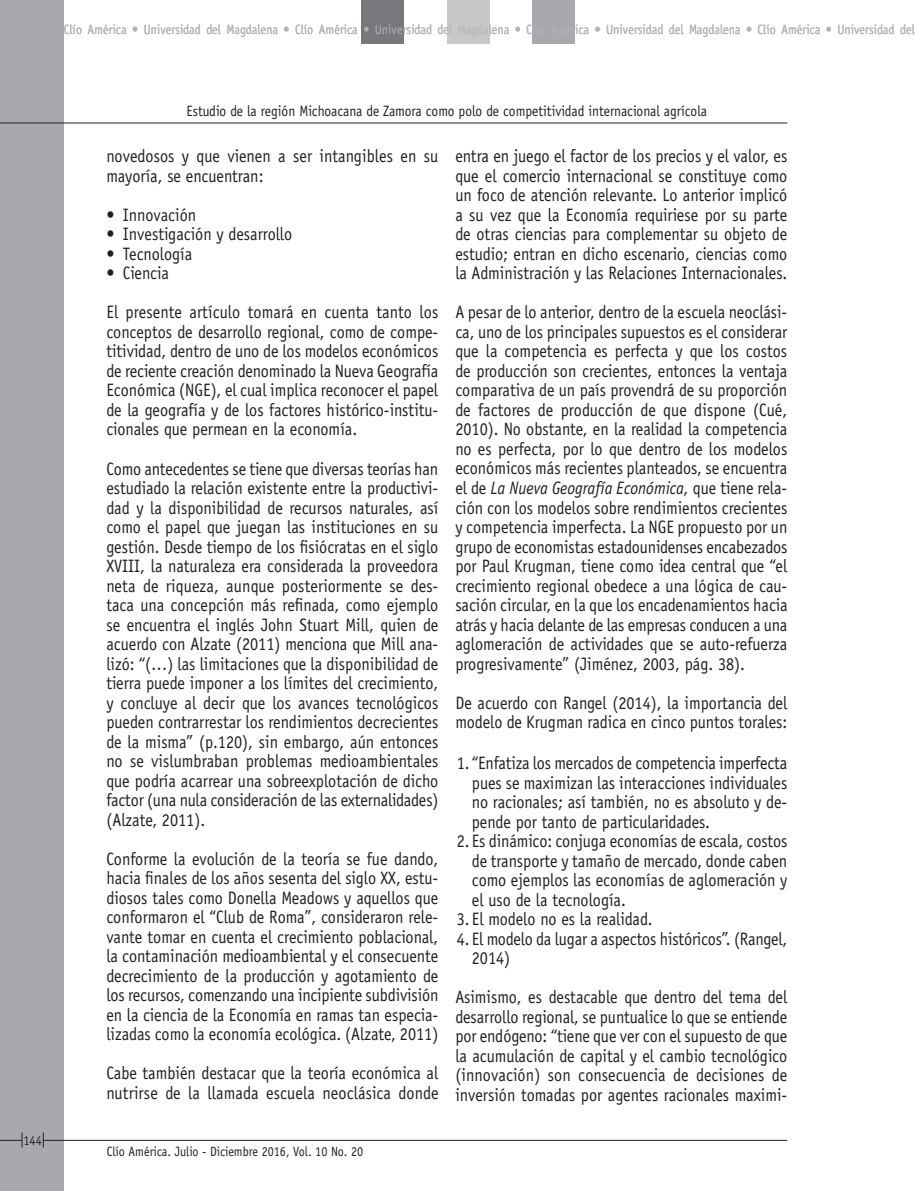
<style>
.page{position:relative;width:915px;height:1191px;background:#fff}
.page>*{position:absolute;margin:0;border:0;box-sizing:border-box;transform-origin:0 0}
.t1{font:18px/19.5px "Officina Sans";color:#231f20;text-align:justify;scale:.9 1}
.t2{font:15px "Officina Sans";color:#231f20;scale:.9 1}
.t3{font:13.5px "Officina Sans";color:#b2b3b7;scale:.9 1}
.t4{font:13.5px "Officina Sans";color:#231f20;scale:.9 1}
.s1{font-style:italic}
</style>
<div class="page">
<div style="left:0;top:0;width:64px;height:1191px;background:#a8a9ad"></div>
<hr style="left:43px;top:1140px;width:744px;height:1px;background:#231f20">
<svg style="left:43px;top:1132px;width:1px;height:15px"></svg>
<svg style="left:0;top:1132px;width:23px;height:15px"></svg>
<div style="left:361px;top:0;width:43px;height:44px;background:#76787b"></div>
<div style="left:531px;top:0;width:43px;height:44px;background:#a8a9ad"></div>
<div style="left:446px;top:0;width:43px;height:44px;background:#c7c8ca"></div>
<hr style="left:0;top:123px;width:787px;height:1px;background:#231f20">
<p class="t3" style="left:64px;top:21px;width:946px">Clío América • Universidad del Magdalena • Clío América • Universidad del Magdalena • Clío América • Universidad del Magdalena • Clío América • Universidad del</p>
<p class="t4" style="left:24px;top:1132px;width:22px">144</p>
<p class="t2" style="left:186px;top:102px;width:579px">Estudio de la región Michoacana de Zamora como polo de competitividad internacional agrícola</p>
<p class="t1" style="left:106px;top:147px;width:370px">novedosos y que vienen a ser intangibles en su mayoría, se encuentran:</p>
<p class="t1" style="left:106px;top:205px;width:101px">• Innovación</p>
<p class="t1" style="left:106px;top:225px;width:208px">• Investigación y desarrollo</p>
<p class="t1" style="left:106px;top:244px;width:97px">• Tecnología</p>
<p class="t1" style="left:106px;top:254px;width:370px;line-height:39px">• Ciencia<br>El presente artículo tomará en cuenta tanto los</p>
<p class="t1" style="left:106px;top:322px;width:370px">conceptos de desarrollo regional, como de compe&shy;titividad, dentro de uno de los modelos económicos de reciente creación denominado la Nueva Geografía Económica (NGE), el cual implica reconocer el papel de la geografía y de los factores histórico-institu&shy;cionales que permean en la economía.</p>
<p class="t1" style="left:106px;top:459px;width:370px">Como antecedentes se tiene que diversas teorías han estudiado la relación existente entre la productivi&shy;dad y la disponibilidad de recursos naturales, así como el papel que juegan las instituciones en su gestión. Desde tiempo de los fisiócratas en el siglo XVIII, la naturaleza era considerada la proveedora neta de riqueza, aunque posteriormente se des&shy;taca una concepción más refinada, como ejemplo se encuentra el inglés John Stuart Mill, quien de acuerdo con Alzate (2011) menciona que Mill ana&shy;lizó: “(…) las limitaciones que la disponibilidad de tierra puede imponer a los límites del crecimiento, y concluye al decir que los avances tecnológicos pueden contrarrestar los rendimientos decrecientes de la misma” (p.120), sin embargo, aún entonces no se vislumbraban problemas medioambientales que podría acarrear una sobreexplotación de dicho factor (una nula consideración de las externalidades) (Alzate, 2011).</p>
<p class="t1" style="left:106px;top:848px;width:370px">Conforme la evolución de la teoría se fue dando, hacia finales de los años sesenta del siglo XX, estu&shy;diosos tales como Donella Meadows y aquellos que conformaron el “Club de Roma”, consideraron rele&shy;vante tomar en cuenta el crecimiento poblacional, la contaminación medioambiental y el consecuente decrecimiento de la producción y agotamiento de los recursos, comenzando una incipiente subdivisión en la ciencia de la Economía en ramas tan especia&shy;lizadas como la economía ecológica. (Alzate, 2011)</p>
<p class="t1" style="left:106px;top:1063px;width:370px">Cabe también destacar que la teoría económica al nutrirse de la llamada escuela neoclásica donde</p>
<p class="t1" style="left:455px;top:147px;width:370px">entra en juego el factor de los precios y el valor, es que el comercio internacional se constituye como un foco de atención relevante. Lo anterior implicó a su vez que la Economía requiriese por su parte de otras ciencias para complementar su objeto de estudio; entran en dicho escenario, ciencias como la Administración y las Relaciones Internacionales.</p>
<p class="t1" style="left:455px;top:302px;width:370px">A pesar de lo anterior, dentro de la escuela neoclási&shy;ca, uno de los principales supuestos es el considerar que la competencia es perfecta y que los costos de producción son crecientes, entonces la ventaja comparativa de un país provendrá de su proporción de factores de producción de que dispone (Cué, 2010). No obstante, en la realidad la competencia no es perfecta, por lo que dentro de los modelos económicos más recientes planteados, se encuentra el de <span class="s1">La Nueva Geografía Económica,</span> que tiene rela&shy;ción con los modelos sobre rendimientos crecientes y competencia imperfecta. La NGE propuesto por un grupo de economistas estadounidenses encabezados por Paul Krugman, tiene como idea central que “el crecimiento regional obedece a una lógica de cau&shy;sación circular, en la que los encadenamientos hacia atrás y hacia delante de las empresas conducen a una aglomeración de actividades que se auto-refuerza progresivamente” (Jiménez, 2003, pág. 38).</p>
<p class="t1" style="left:455px;top:693px;width:370px">De acuerdo con Rangel (2014), la importancia del modelo de Krugman radica en cinco puntos torales:</p>
<p class="t1" style="left:471px;top:753px;width:352px;text-indent:-15px">1. “Enfatiza los mercados de competencia imperfecta pues se maximizan las interacciones individuales no racionales; así también, no es absoluto y de&shy;pende por tanto de particularidades.</p>
<p class="t1" style="left:471px;top:831px;width:352px;text-indent:-15px">2. Es dinámico: conjuga economías de escala, costos de transporte y tamaño de mercado, donde caben como ejemplos las economías de aglomeración y el uso de la tecnología.</p>
<p class="t1" style="left:456px;top:909px;width:219px">3. El modelo no es la realidad.</p>
<p class="t1" style="left:471px;top:929px;width:352px;text-indent:-15px">4. El modelo da lugar a aspectos históricos”. (Rangel,<br>2014)</p>
<p class="t1" style="left:455px;top:987px;width:370px">Asimismo, es destacable que dentro del tema del desarrollo regional, se puntualice lo que se entiende por endógeno: “tiene que ver con el supuesto de que la acumulación de capital y el cambio tecnológico (innovación) son consecuencia de decisiones de inversión tomadas por agentes racionales maximi-</p>
<p class="t4" style="left:107px;top:1144px;width:286px">Clío América. Julio - Diciembre 2016, Vol. 10 No. 20</p>
</div>
